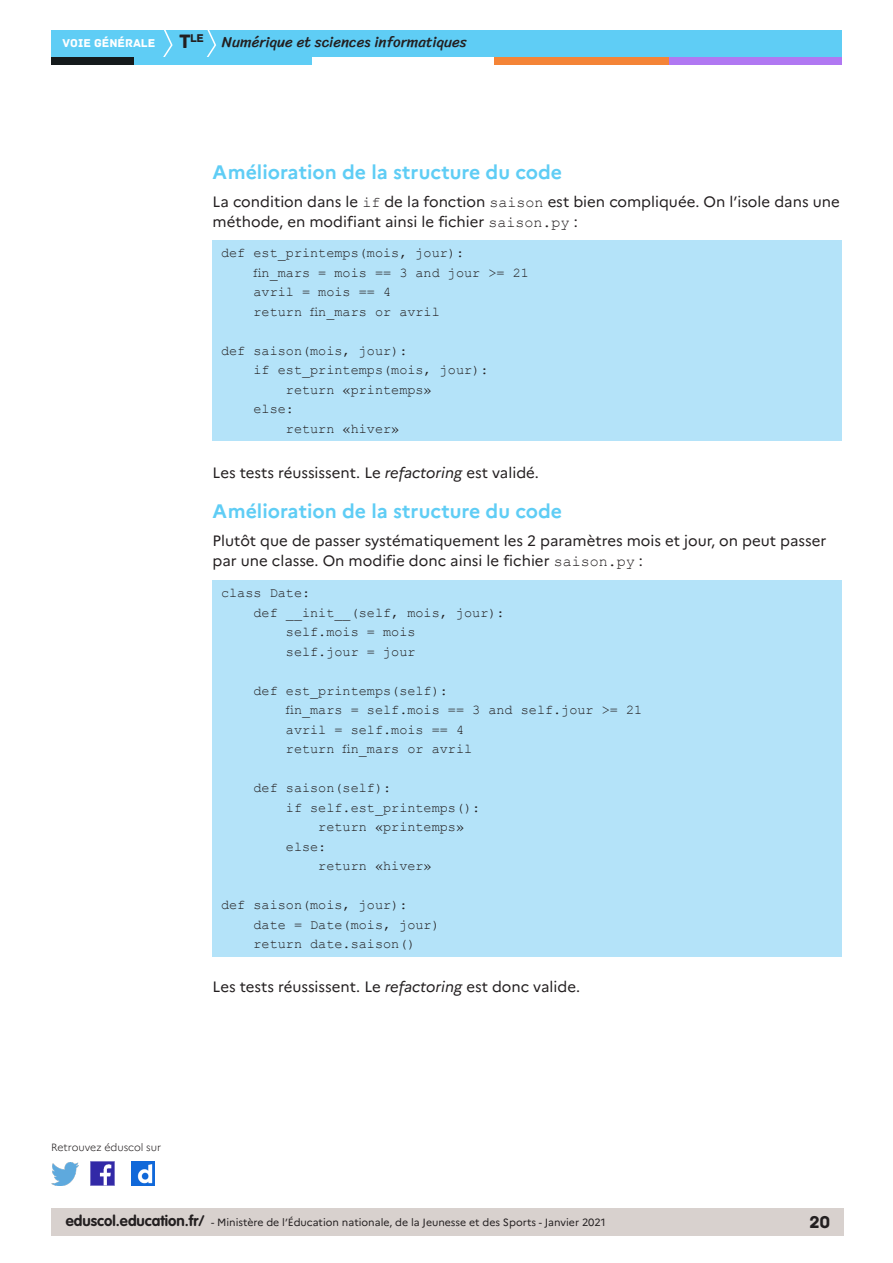
<style>
.page{position:relative;width:893px;height:1263px;background:#fff}
.page>*{position:absolute;margin:0;border:0;box-sizing:border-box;transform-origin:0 0}
._03_titre_2{font:700 19.5px "Marianne";color:#5fcdf5}
.t1{font:18px "Archive";color:#231f20}
.Texte_courant{font:15px/19.5px "Marianne";color:#231f20}
.t2{font:15px "Sriracha";color:#231f20}
._08_txt_encadré{font:13.5px "Courier New";color:#231f20}
.t3{font:12px "Archive";color:#fff}
.t4{font:11.85px "Archive";color:#231f20}
.t5{font:10.5px "Marianne";color:#231f20}
.t6{font:300 10.5px "Marianne";color:#231f20}
.s1{font-size:20.4px}
.s2{font-family:"Courier New"}
.s3{font-style:italic}
.s4{font-family:"VAG Rounded Std";font-weight:700;font-size:15px}
</style>
<div class="page">
<div style="left:51px;top:1209px;width:792px;height:27px;background:#d8d1ce"></div>
<div style="left:51px;top:30px;width:791px;height:27px;background:#5fcdf5"></div>
<svg style="left:163px;top:30px;width:10px;height:27px"></svg>
<svg style="left:207px;top:30px;width:9px;height:27px"></svg>
<div style="left:133px;top:57px;width:179px;height:8px;background:#5fcdf5"></div>
<div style="left:51px;top:57px;width:82px;height:8px;background:#141a1c"></div>
<div style="left:667px;top:57px;width:175px;height:8px;background:#b078f2"></div>
<div style="left:494px;top:57px;width:175px;height:8px;background:#f48437"></div>
<img style="left:91px;top:1162px;width:23px;height:23px">
<img style="left:51px;top:1163px;width:28px;height:22px">
<img style="left:132px;top:1162px;width:22px;height:23px">
<div style="left:213px;top:240px;width:629px;height:201px;background:#b4e3f9"></div>
<div style="left:213px;top:580px;width:629px;height:377px;background:#b4e3f9"></div>
<p class="t4" style="left:179px;top:31px;width:26px"><span class="s1">T</span>le</p>
<p class="t3" style="left:63px;top:36px;width:94px">VOIE GÉNÉRALE</p>
<p class="t2" style="left:222px;top:33px;width:246px">Numérique et sciences informatiques</p>
<p class="_03_titre_2" style="left:213px;top:161px;width:351px">Amélioration de la structure du code</p>
<p class="Texte_courant" style="left:213px;top:192px;width:629px">La condition dans le <span class="s2">if</span> de la fonction <span class="s2">saison</span> est bien compliquée. On l’isole dans une méthode, en modifiant ainsi le fichier <span class="s2">saison.py</span> :</p>
<p class="_08_txt_encadré" style="left:221px;top:244px;width:245px">def est_printemps(mois, jour):</p>
<p class="_08_txt_encadré" style="left:254px;top:264px;width:277px">fin_mars = mois == 3 and jour &gt;= 21</p>
<p class="_08_txt_encadré" style="left:254px;top:283px;width:139px">avril = mois == 4</p>
<p class="_08_txt_encadré" style="left:254px;top:303px;width:188px">return fin_mars or avril</p>
<p class="_08_txt_encadré" style="left:221px;top:342px;width:188px">def saison(mois, jour):</p>
<p class="_08_txt_encadré" style="left:254px;top:361px;width:236px">if est_printemps(mois, jour):</p>
<p class="_08_txt_encadré" style="left:286px;top:381px;width:147px">return «printemps»</p>
<p class="_08_txt_encadré" style="left:254px;top:400px;width:42px">else:</p>
<p class="_08_txt_encadré" style="left:286px;top:420px;width:115px">return «hiver»</p>
<p class="Texte_courant" style="left:213px;top:463px;width:328px">Les tests réussissent. Le <span class="s3">refactoring</span> est validé.</p>
<p class="_03_titre_2" style="left:213px;top:499px;width:351px">Amélioration de la structure du code</p>
<p class="Texte_courant" style="left:213px;top:531px;width:615px">Plutôt que de passer systématiquement les 2 paramètres mois et jour, on peut passer par une classe. On modifie donc ainsi le fichier <span class="s2">saison.py</span> :</p>
<p class="_08_txt_encadré" style="left:221px;top:585px;width:91px">class Date:</p>
<p class="_08_txt_encadré" style="left:254px;top:604px;width:253px">def __init__(self, mois, jour):</p>
<p class="_08_txt_encadré" style="left:286px;top:624px;width:131px">self.mois = mois</p>
<p class="_08_txt_encadré" style="left:286px;top:643px;width:131px">self.jour = jour</p>
<p class="_08_txt_encadré" style="left:254px;top:682px;width:196px">def est_printemps(self):</p>
<p class="_08_txt_encadré" style="left:286px;top:702px;width:358px">fin_mars = self.mois == 3 and self.jour &gt;= 21</p>
<p class="_08_txt_encadré" style="left:286px;top:721px;width:180px">avril = self.mois == 4</p>
<p class="_08_txt_encadré" style="left:286px;top:741px;width:188px">return fin_mars or avril</p>
<p class="_08_txt_encadré" style="left:254px;top:780px;width:139px">def saison(self):</p>
<p class="_08_txt_encadré" style="left:286px;top:799px;width:196px">if self.est_printemps():</p>
<p class="_08_txt_encadré" style="left:318px;top:819px;width:147px">return «printemps»</p>
<p class="_08_txt_encadré" style="left:286px;top:838px;width:42px">else:</p>
<p class="_08_txt_encadré" style="left:318px;top:858px;width:115px">return «hiver»</p>
<p class="_08_txt_encadré" style="left:221px;top:897px;width:188px">def saison(mois, jour):</p>
<p class="_08_txt_encadré" style="left:254px;top:916px;width:188px">date = Date(mois, jour)</p>
<p class="_08_txt_encadré" style="left:254px;top:936px;width:164px">return date.saison()</p>
<p class="Texte_courant" style="left:213px;top:977px;width:369px">Les tests réussissent. Le <span class="s3">refactoring</span> est donc valide.</p>
<p class="t6" style="left:51px;top:1141px;width:112px">Retrouvez éduscol sur</p>
<p class="t5" style="left:66px;top:1216px;width:541px"><span class="s4">eduscol.education.fr/</span> - Ministère de l’Éducation nationale, de la Jeunesse et des Sports - Janvier 2021</p>
<h2 class="t1" style="left:809px;top:1211px;width:22px">20</h2>
</div>
